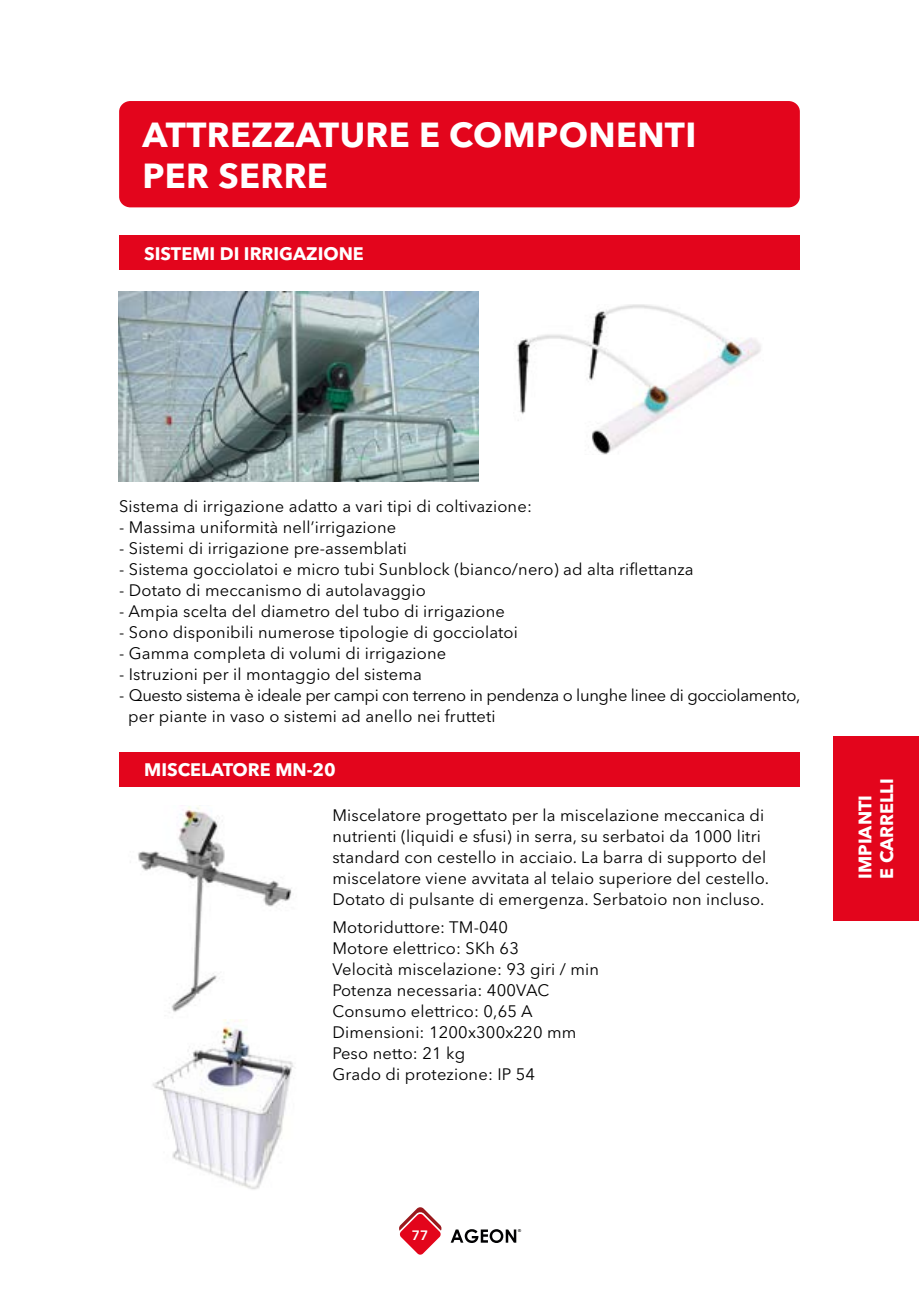
<style>
.page{position:relative;width:919px;height:1289px;background:#fff}
.page>*{position:absolute;margin:0;border:0;box-sizing:border-box;transform-origin:0 0}
.t1{font:700 34.5px/41.4px "Avenir Next LT Pro";letter-spacing:.01em;color:#fff}
.t2{font:700 18px/21.6px "Avenir Next LT Pro";color:#fff}
.t3{font:16.5px/21px "Avenir Next LT Pro";letter-spacing:.01em;color:#000}
.t4{font:16.5px/21px "Avenir Next LT Pro";letter-spacing:-.02em;color:#000}
.t5{font:600 13.5px "Avenir Next LT Pro";color:#fff}
.t6{font:700 4.05px "Arial";color:#020203}
</style>
<div class="page">
<svg style="left:451px;top:1229px;width:65px;height:13px"></svg>
<svg style="left:399px;top:1207px;width:43px;height:48px"></svg>
<div style="left:119px;top:101px;width:680px;height:106px;background:#e3051c;border-radius:11px"></div>
<img style="left:119px;top:292px;width:359px;height:190px">
<img style="left:517px;top:304px;width:244px;height:151px">
<div style="left:119px;top:236px;width:680px;height:34px;background:#e3051c"></div>
<div style="left:119px;top:752px;width:680px;height:34px;background:#e3051c"></div>
<img style="left:138px;top:805px;width:154px;height:208px">
<img style="left:152px;top:1019px;width:142px;height:171px">
<div style="left:833px;top:736px;width:85px;height:184px;background:#e3051c"></div>
<h1 class="t1" style="left:142px;top:114px;width:555px">ATTREZZATURE E COMPONENTI<br>PER SERRE</h1>
<p class="t2" style="left:144px;top:242px;width:221px">SISTEMI DI IRRIGAZIONE</p>
<p class="t3" style="left:119px;top:496px;width:414px">Sistema di irrigazione adatto a vari tipi di coltivazione:</p>
<p class="t3" style="left:119px;top:517px;width:279px">- Massima uniformità nell’irrigazione</p>
<p class="t3" style="left:119px;top:538px;width:289px">- Sistemi di irrigazione pre-assemblati</p>
<p class="t3" style="left:119px;top:559px;width:576px">- Sistema gocciolatoi e micro tubi Sunblock (bianco/nero) ad alta riflettanza</p>
<p class="t3" style="left:119px;top:580px;width:308px">- Dotato di meccanismo di autolavaggio</p>
<p class="t3" style="left:119px;top:601px;width:387px">- Ampia scelta del diametro del tubo di irrigazione</p>
<p class="t3" style="left:119px;top:622px;width:400px">- Sono disponibili numerose tipologie di gocciolatoi</p>
<p class="t3" style="left:119px;top:643px;width:328px">- Gamma completa di volumi di irrigazione</p>
<p class="t3" style="left:119px;top:664px;width:304px">- Istruzioni per il montaggio del sistema</p>
<p class="t4" style="left:128px;top:685px;width:673px;text-indent:-9px">- Questo sistema è ideale per campi con terreno in pendenza o lunghe linee di gocciolamento, per piante in vaso o sistemi ad anello nei frutteti</p>
<p class="t2" style="left:144px;top:759px;width:193px">MISCELATORE MN-20</p>
<p class="t3" style="left:332px;top:804px;width:438px">Miscelatore progettato per la miscelazione meccanica di nutrienti (liquidi e sfusi) in serra, su serbatoi da 1000 litri standard con cestello in acciaio. La barra di supporto del miscelatore viene avvitata al telaio superiore del cestello.<br>Dotato di pulsante di emergenza. Serbatoio non incluso.</p>
<p class="t3" style="left:332px;top:917px;width:268px">Motoriduttore: TM-040<br>Motore elettrico: SKh 63<br>Velocità miscelazione: 93 giri / min<br>Potenza necessaria: 400VAC<br>Consumo elettrico: 0,65 A<br>Dimensioni: 1200x300x220 mm<br>Peso netto: 21 kg<br>Grado di protezione: IP 54</p>
<p class="t5" style="left:412px;top:1226px;width:18px">77</p>
<p class="t6" style="left:518px;top:1228px;width:4px">®</p>
<p class="t2" style="left:854px;top:878px;width:102px;rotate:-90deg">IMPIANTI<br>E CARRELLI</p>
</div>
